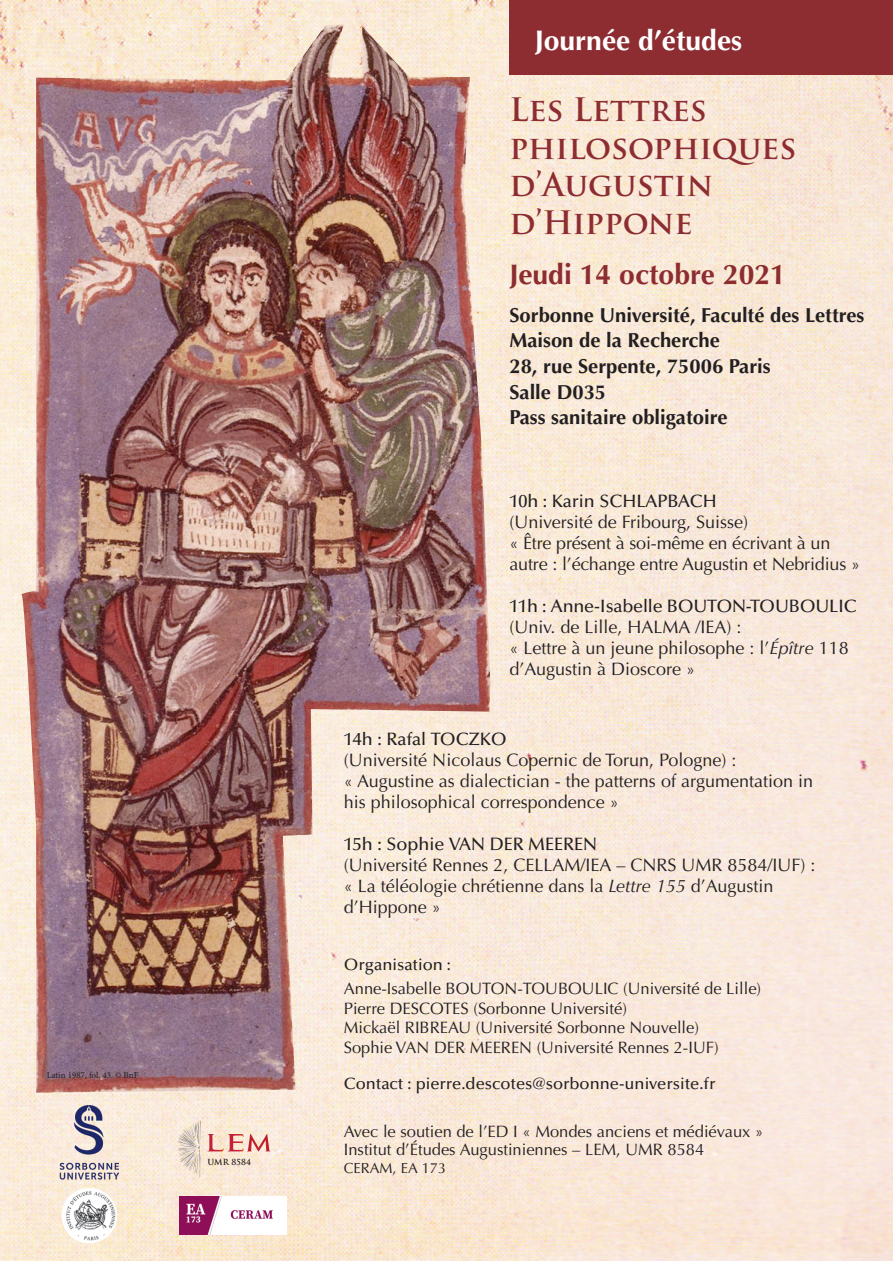
<style>
.page{position:relative;width:893px;height:1263px;background:#fff}
.page>*{position:absolute;margin:0;border:0;box-sizing:border-box;transform-origin:0 0}
.t1{font:700 31.5px "Trajan Pro";color:#8d2d31}
.t2{font:700 28.35px "Optima LT Std";color:#8d2d31}
.t3{font:700 28.35px "Optima LT Std";color:#fff}
.t4{font:700 20.25px "Optima LT Std";color:#231f20}
.t5{font:18px/21px "Optima LT Std";color:#231f20}
.t6{font:500 18px/21px "Optima LT Std";color:#231f20}
.t7{font:16.5px "Optima LT Std";color:#231f20}
.t8{font:500 16.5px "Optima LT Std";color:#231f20}
.t9{font:14.7px "Optima LT Std";color:#231f20}
.t10{font:9px "Minion Pro";color:#231f20}
.t11{font:700 8.1px "Trajan Pro";color:#231f20}
.s1{font-weight:400}
.s2{font-style:italic}
</style>
<div class="page">
<img style="left:0;top:0;width:893px;height:1261px">
<img style="left:19px;top:24px;width:471px;height:1069px">
<img style="left:60px;top:1106px;width:59px;height:74px">
<img style="left:179px;top:1197px;width:107px;height:38px">
<img style="left:62px;top:1189px;width:55px;height:53px">
<svg style="left:207px;top:1134px;width:63px;height:17px"></svg>
<svg style="left:177px;top:1120px;width:24px;height:58px"></svg>
<div style="left:509px;top:0;width:384px;height:74px;background:#8d2d31"></div>
<p class="t10" style="left:47px;top:1069px;width:93px">Latin 1987, fol. 43. © BnF</p>
<p class="t11" style="left:207px;top:1157px;width:45px">UMR 8584</p>
<p class="t3" style="left:535px;top:24px;width:209px">Journée d’études</p>
<p class="t1" style="left:509px;top:90px;width:199px">Les Lettres</p>
<p class="t1" style="left:509px;top:128px;width:288px">philosophiques</p>
<p class="t1" style="left:509px;top:165px;width:205px">d’Augustin</p>
<p class="t1" style="left:509px;top:203px;width:185px">d’Hippone</p>
<p class="t2" style="left:509px;top:258px;width:278px">Jeudi 14 octobre 2021</p>
<p class="t4" style="left:509px;top:303px;width:356px">Sorbonne Université, Faculté des Lettres</p>
<p class="t4" style="left:509px;top:329px;width:212px">Maison de la Recherche</p>
<p class="t4" style="left:509px;top:354px;width:263px">28, rue Serpente, 75006 Paris</p>
<p class="t4" style="left:509px;top:380px;width:98px">Salle D035</p>
<p class="t4" style="left:509px;top:405px;width:220px">Pass sanitaire obligatoire</p>
<p class="t6" style="left:509px;top:491px;width:209px">10h : Karin SCHLAPBACH</p>
<p class="t5" style="left:509px;top:511px;width:240px">(Université de Fribourg, Suisse)</p>
<p class="t5" style="left:509px;top:532px;width:352px">« Être présent à soi-même en écrivant à un autre : l’échange entre Augustin et Nebridius »</p>
<p class="t6" style="left:509px;top:596px;width:349px">11h : Anne-Isabelle BOUTON-TOUBOULIC <span class="s1">(Univ. de Lille, HALMA /IEA) :</span></p>
<p class="t5" style="left:509px;top:637px;width:341px">« Lettre à un jeune philosophe : l’<span class="s2">Épître</span> 118 d’Augustin à Dioscore »</p>
<p class="t6" style="left:344px;top:729px;width:164px">14h : Rafal TOCZKO</p>
<p class="t5" style="left:344px;top:750px;width:394px">(Université Nicolaus Copernic de Torun, Pologne) :</p>
<p class="t5" style="left:344px;top:771px;width:471px">« Augustine as dialectician - the patterns of argumentation in his philosophical correspondence »</p>
<p class="t6" style="left:344px;top:834px;width:255px">15h : Sophie VAN DER MEEREN</p>
<p class="t5" style="left:344px;top:855px;width:473px">(Université Rennes 2, CELLAM/IEA – CNRS UMR 8584/IUF) :</p>
<p class="t5" style="left:344px;top:876px;width:431px">« La téléologie chrétienne dans la <span class="s2">Lettre 155</span> d’Augustin</p>
<p class="t5" style="left:344px;top:897px;width:99px">d’Hippone »</p>
<p class="t8" style="left:344px;top:956px;width:109px">Organisation :</p>
<p class="t7" style="left:344px;top:979px;width:419px">Anne-Isabelle BOUTON-TOUBOULIC (Université de Lille)</p>
<p class="t7" style="left:344px;top:998px;width:285px">Pierre DESCOTES (Sorbonne Université)</p>
<p class="t7" style="left:344px;top:1018px;width:357px">Mickaël RIBREAU (Université Sorbonne Nouvelle)</p>
<p class="t7" style="left:344px;top:1037px;width:376px">Sophie VAN DER MEEREN (Université Rennes 2-IUF)</p>
<p class="t8" style="left:344px;top:1074px;width:373px">Contact : pierre.descotes@sorbonne-universite.fr</p>
<p class="t7" style="left:344px;top:1122px;width:421px">Avec le soutien de l’ED I « Mondes anciens et médiévaux »</p>
<p class="t7" style="left:344px;top:1140px;width:362px">Institut d’Études Augustiniennes – LEM, UMR 8584</p>
<p class="t9" style="left:344px;top:1160px;width:104px">CERAM, EA 173</p>
</div>
